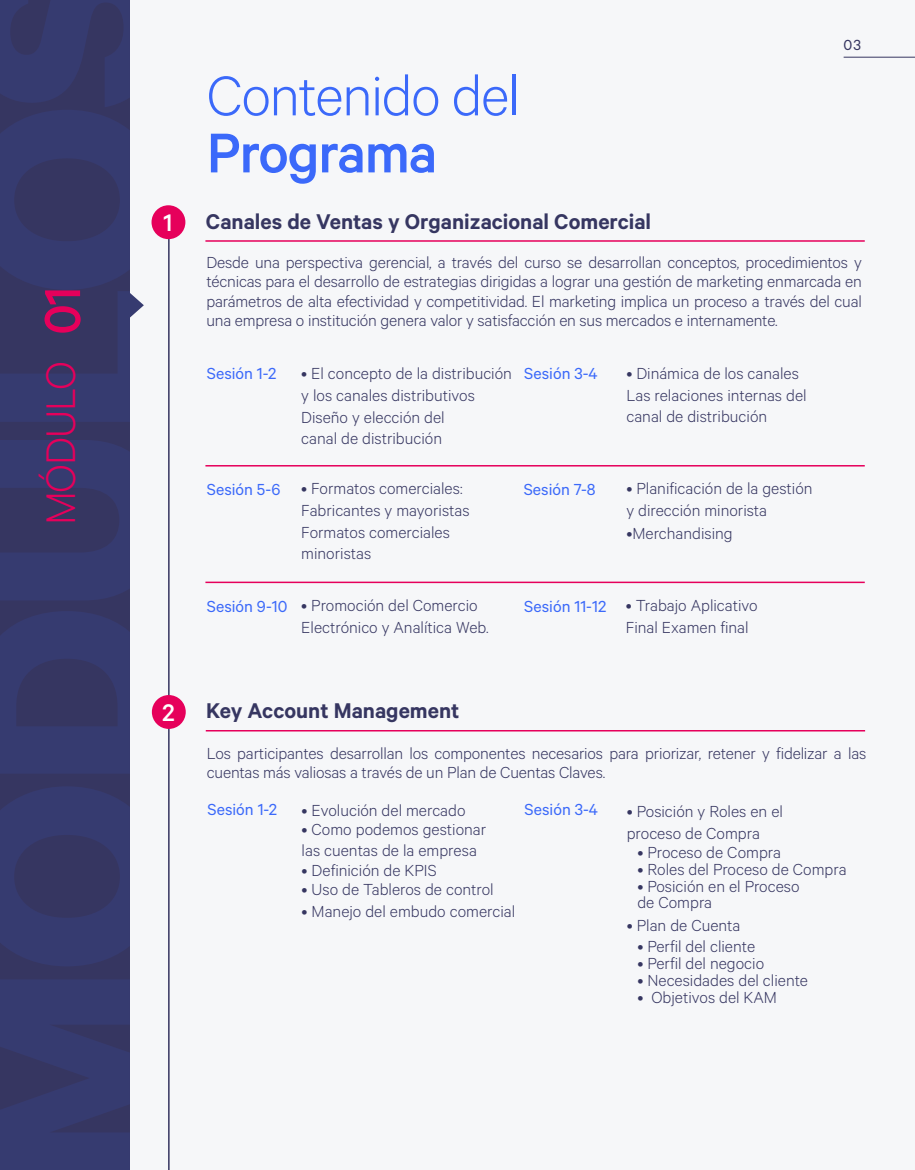
<style>
.page{position:relative;width:915px;height:1170px;background:#fff}
.page>*{position:absolute;margin:0;border:0;box-sizing:border-box;transform-origin:0 0}
.t1{font:300 63px "Calibre";letter-spacing:-.025em;color:#3b69fa}
.t2{font:500 63px "Calibre";letter-spacing:-.025em;color:#3b69fa}
.t3{font:500 57px "Calibre";color:#e6005b}
.t4{font:300 46.5px "Calibre";letter-spacing:-.025em;color:#e6005b}
.t5{font:500 27px "Calibre";color:#fff}
.t6{font:600 24px "Calibre";color:#363661}
.t7{font:300 18px/21.6px "Calibre";color:#363661}
.t8{font:18px "Calibre";color:#3b69fa}
.t9{font:16.5px "Calibre";color:#363661}
.s1{font-weight:500;font-size:27px;color:#fff}
</style>
<div class="page">
<div style="left:0;top:0;width:914px;height:1169px;background:#f6f7f9"></div>
<hr style="left:843px;top:57px;width:71px;height:1px;background:#363661">
<div style="left:0;top:0;width:130px;height:1169px;background:#363661"></div>
<svg style="left:130px;top:293px;width:14px;height:25px"></svg>
<hr style="left:205px;top:240px;width:659px;height:2px;background:#e6005b">
<hr style="left:205px;top:465px;width:659px;height:1px;background:#e6005b">
<hr style="left:205px;top:581px;width:659px;height:2px;background:#e6005b">
<hr style="left:168px;top:222px;width:1px;height:947px;background:#363661">
<div style="left:151px;top:205px;width:34px;height:34px;background:#e6005b;border-radius:50%"></div>
<hr style="left:206px;top:730px;width:658px;height:1px;background:#e6005b">
<div style="left:152px;top:695px;width:34px;height:33px;background:#e6005b;border-radius:50%"></div>
<h2 class="t3" style="left:29px;top:335px;width:50px;rotate:-90deg">01</h2>
<h3 class="t4" style="left:34px;top:525px;width:165px;rotate:-90deg">MÓDULO</h3>
<h3 class="t5" style="left:164px;top:207px;width:10px">1</h3>
<h1 class="t1" style="left:206px;top:59px;width:315px">Contenido del</h1>
<h1 class="t2" style="left:206px;top:116px;width:232px">Programa</h1>
<h3 class="t6" style="left:206px;top:207px;width:446px">Canales de Ventas y Organizacional Comercial</h3>
<p class="t9" style="left:843px;top:36px;width:19px">03</p>
<p class="t7" style="left:206px;top:251px;width:656px;line-height:19.5px;text-align:justify">Desde una perspectiva gerencial, a través del curso se desarrollan conceptos, procedimientos y técnicas para el desarrollo de estrategias dirigidas a lograr una gestión de marketing enmarcada en parámetros de alta efectividad y competitividad. El marketing implica un proceso a través del cual una empresa o institución genera valor y satisfacción en sus mercados e internamente.</p>
<p class="t8" style="left:207px;top:363px;width:71px">Sesión 1-2</p>
<p class="t8" style="left:207px;top:478px;width:75px">Sesión 5-6</p>
<p class="t7" style="left:301px;top:362px;width:212px">• El concepto de la distribución y los canales distributivos<br>Diseño y elección del<br>canal de distribución</p>
<p class="t7" style="left:301px;top:477px;width:170px">• Formatos comerciales:<br>Fabricantes y mayoristas<br>Formatos comerciales minoristas</p>
<p class="t8" style="left:524px;top:363px;width:75px">Sesión 3-4</p>
<p class="t8" style="left:523px;top:478px;width:73px">Sesión 7-8</p>
<p class="t7" style="left:626px;top:362px;width:182px">• Dinámica de los canales<br>Las relaciones internas del canal de distribución</p>
<p class="t7" style="left:626px;top:477px;width:187px">• Planificación de la gestión y dirección minorista</p>
<p class="t7" style="left:626px;top:521px;width:108px">•Merchandising</p>
<p class="t8" style="left:207px;top:595px;width:82px">Sesión 9-10</p>
<p class="t7" style="left:301px;top:594px;width:189px">• Promoción del Comercio<br>Electrónico y Analítica Web.</p>
<p class="t8" style="left:524px;top:595px;width:83px">Sesión 11-12</p>
<p class="t7" style="left:625px;top:594px;width:133px">• Trabajo Aplicativo<br>Final Examen final</p>
<h3 class="t6" style="left:162px;top:696px;width:299px"><span class="s1">2</span> Key Account Management</h3>
<p class="t7" style="left:207px;top:742px;width:661px;line-height:19.5px">Los participantes desarrollan los componentes necesarios para priorizar, retener y fidelizar a las cuentas más valiosas a través de un Plan de Cuentas Claves.</p>
<p class="t8" style="left:207px;top:798px;width:71px">Sesión 1-2</p>
<p class="t7" style="left:301px;top:798px;width:165px">• Evolución del mercado</p>
<p class="t8" style="left:524px;top:799px;width:75px">Sesión 3-4</p>
<p class="t7" style="left:301px;top:817px;width:186px">• Como podemos gestionar las cuentas de la empresa</p>
<p class="t7" style="left:301px;top:859px;width:136px">• Definición de KPIS</p>
<p class="t7" style="left:301px;top:877px;width:193px">• Uso de Tableros de control</p>
<p class="t7" style="left:301px;top:899px;width:215px">• Manejo del embudo comercial</p>
<p class="t7" style="left:626px;top:800px;width:158px">• Posición y Roles en el proceso de Compra</p>
<p class="t7" style="left:637px;top:840px;width:145px">• Proceso de Compra</p>
<p class="t7" style="left:637px;top:857px;width:211px">• Roles del Proceso de Compra</p>
<p class="t7" style="left:637px;top:878px;width:164px;line-height:15.6px">• Posición en el Proceso de Compra</p>
<p class="t7" style="left:626px;top:913px;width:115px">• Plan de Cuenta</p>
<p class="t7" style="left:637px;top:934px;width:119px">• Perfil del cliente</p>
<p class="t7" style="left:637px;top:968px;width:172px">• Necesidades del cliente</p>
<p class="t7" style="left:637px;top:951px;width:128px">• Perfil del negocio</p>
<p class="t7" style="left:637px;top:985px;width:141px">• Objetivos del KAM</p>
</div>
